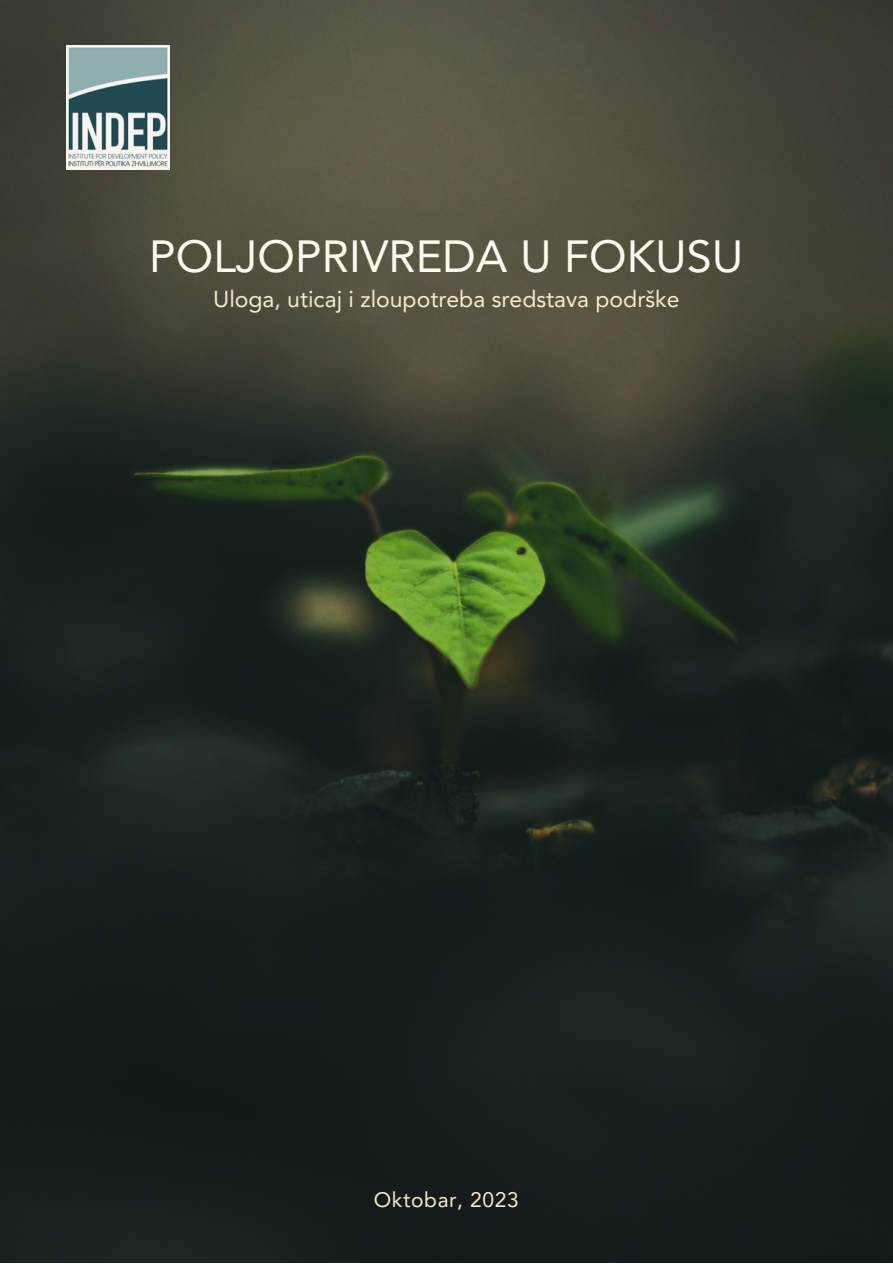
<style>
.page{position:relative;width:893px;height:1264px;background:#fff}
.page>*{position:absolute;margin:0;border:0;box-sizing:border-box;transform-origin:0 0}
.t1{font:45px "Avenir LT Pro";color:#fdf8f0}
.t2{font:22.95px "Avenir LT Pro";color:#f4ebd0}
.t3{font:21px "Avenir LT Pro";letter-spacing:.03em;color:#f4ebd0}
</style>
<div class="page">
<img style="left:0;top:0;width:892px;height:1261px">
<img style="left:67px;top:45px;width:102px;height:124px">
<p class="t1" style="left:149px;top:238px;width:595px">POLJOPRIVREDA U FOKUSU</p>
<p class="t2" style="left:213px;top:289px;width:468px">Uloga, uticaj i zloupotreba sredstava podrške</p>
<p class="t3" style="left:374px;top:1190px;width:146px">Oktobar, 2023</p>
</div>
